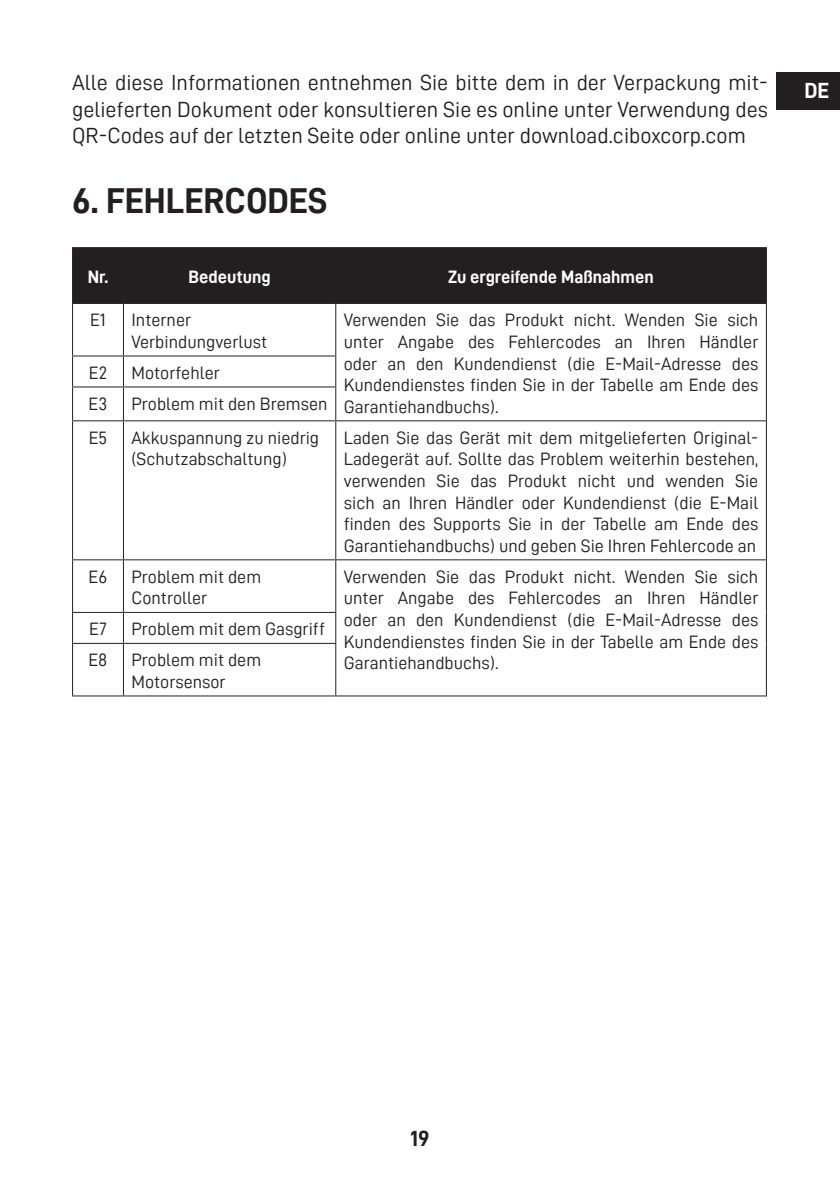
<style>
.page{position:relative;width:840px;height:1191px;background:#fff}
.page>*{position:absolute;margin:0;border:0;box-sizing:border-box;transform-origin:0 0}
.t1{font:36px "D DIN Bold";color:#231f20}
.t2{font:22px/26.4px "D DIN";color:#231f20;text-align:justify}
.t3{font:22px "D DIN Bold";color:#231f20}
.t4{font:22px "D DIN Bold";color:#fff}
.t5{font:18px/21.6px "D DIN";color:#231f20}
.t6{font:18px "D DIN Bold";color:#fff}
</style>
<div class="page">
<div style="left:775px;top:72px;width:64px;height:37px;background:#231f20"></div>
<div style="left:73px;top:248px;width:692px;height:55px;background:#231f20"></div>
<hr style="left:335px;top:695px;width:431px;height:1px;background:#231f20">
<hr style="left:72px;top:247px;width:51px;height:1px;background:#231f20">
<hr style="left:72px;top:248px;width:1px;height:55px;background:#231f20">
<hr style="left:123px;top:247px;width:212px;height:1px;background:#231f20">
<hr style="left:123px;top:248px;width:1px;height:55px;background:#231f20">
<hr style="left:335px;top:247px;width:431px;height:1px;background:#231f20">
<hr style="left:335px;top:248px;width:1px;height:55px;background:#231f20">
<hr style="left:765px;top:248px;width:1px;height:55px;background:#231f20">
<hr style="left:72px;top:303px;width:51px;height:1px;background:#231f20">
<hr style="left:72px;top:304px;width:1px;height:51px;background:#231f20">
<hr style="left:123px;top:303px;width:212px;height:1px;background:#231f20">
<hr style="left:123px;top:304px;width:1px;height:51px;background:#231f20">
<hr style="left:335px;top:303px;width:431px;height:1px;background:#231f20">
<hr style="left:335px;top:304px;width:1px;height:51px;background:#231f20">
<hr style="left:765px;top:304px;width:1px;height:52px;background:#231f20">
<hr style="left:72px;top:355px;width:51px;height:1px;background:#231f20">
<hr style="left:72px;top:356px;width:1px;height:30px;background:#231f20">
<hr style="left:123px;top:355px;width:213px;height:1px;background:#231f20">
<hr style="left:123px;top:356px;width:1px;height:30px;background:#231f20">
<hr style="left:335px;top:356px;width:1px;height:30px;background:#231f20">
<hr style="left:765px;top:356px;width:1px;height:31px;background:#231f20">
<hr style="left:72px;top:386px;width:51px;height:1px;background:#231f20">
<hr style="left:72px;top:387px;width:1px;height:33px;background:#231f20">
<hr style="left:123px;top:386px;width:213px;height:1px;background:#231f20">
<hr style="left:123px;top:387px;width:1px;height:33px;background:#231f20">
<hr style="left:335px;top:387px;width:1px;height:33px;background:#231f20">
<hr style="left:765px;top:387px;width:1px;height:33px;background:#231f20">
<hr style="left:72px;top:420px;width:51px;height:1px;background:#231f20">
<hr style="left:72px;top:421px;width:1px;height:138px;background:#231f20">
<hr style="left:123px;top:420px;width:212px;height:1px;background:#231f20">
<hr style="left:123px;top:421px;width:1px;height:138px;background:#231f20">
<hr style="left:335px;top:420px;width:431px;height:1px;background:#231f20">
<hr style="left:335px;top:421px;width:1px;height:138px;background:#231f20">
<hr style="left:765px;top:421px;width:1px;height:138px;background:#231f20">
<hr style="left:72px;top:559px;width:51px;height:1px;background:#231f20">
<hr style="left:72px;top:560px;width:1px;height:52px;background:#231f20">
<hr style="left:123px;top:559px;width:212px;height:1px;background:#231f20">
<hr style="left:123px;top:560px;width:1px;height:52px;background:#231f20">
<hr style="left:335px;top:559px;width:431px;height:1px;background:#231f20">
<hr style="left:335px;top:560px;width:1px;height:52px;background:#231f20">
<hr style="left:765px;top:560px;width:1px;height:52px;background:#231f20">
<hr style="left:72px;top:612px;width:51px;height:1px;background:#231f20">
<hr style="left:72px;top:613px;width:1px;height:30px;background:#231f20">
<hr style="left:123px;top:612px;width:213px;height:1px;background:#231f20">
<hr style="left:123px;top:613px;width:1px;height:30px;background:#231f20">
<hr style="left:335px;top:613px;width:1px;height:30px;background:#231f20">
<hr style="left:765px;top:612px;width:1px;height:31px;background:#231f20">
<hr style="left:72px;top:643px;width:51px;height:1px;background:#231f20">
<hr style="left:72px;top:644px;width:1px;height:51px;background:#231f20">
<hr style="left:123px;top:643px;width:213px;height:1px;background:#231f20">
<hr style="left:123px;top:644px;width:1px;height:51px;background:#231f20">
<hr style="left:335px;top:644px;width:1px;height:51px;background:#231f20">
<hr style="left:765px;top:643px;width:1px;height:52px;background:#231f20">
<hr style="left:72px;top:695px;width:51px;height:1px;background:#231f20">
<hr style="left:123px;top:695px;width:212px;height:1px;background:#231f20">
<p class="t2" style="left:72px;top:69px;width:697px">Alle diese Informationen entnehmen Sie bitte dem in der Verpackung mit&shy;gelieferten Dokument oder konsultieren Sie es online unter Verwendung des QR-Codes auf der letzten Seite oder online unter download.ciboxcorp.com</p>
<p class="t1" style="left:72px;top:180px;width:257px">6. FEHLERCODES</p>
<p class="t6" style="left:88px;top:267px;width:22px">Nr.</p>
<p class="t6" style="left:188px;top:267px;width:84px">Bedeutung</p>
<p class="t6" style="left:448px;top:267px;width:207px">Zu ergreifende Maßnahmen</p>
<p class="t5" style="left:90px;top:309px;width:17px">E1</p>
<p class="t5" style="left:131px;top:309px;width:137px">Interner<br>Verbindungverlust</p>
<p class="t5" style="left:343px;top:309px;width:416px;text-align:justify">Verwenden Sie das Produkt nicht. Wenden Sie sich unter Angabe des Fehlercodes an Ihren Händler oder an den Kundendienst (die E-Mail-Adresse des Kundendienstes finden Sie in der Tabelle am Ende des Garantiehandbuchs).</p>
<p class="t5" style="left:89px;top:362px;width:20px">E2</p>
<p class="t5" style="left:131px;top:362px;width:90px">Motorfehler</p>
<p class="t5" style="left:89px;top:392px;width:20px">E3</p>
<p class="t5" style="left:131px;top:392px;width:197px">Problem mit den Bremsen</p>
<p class="t5" style="left:89px;top:426px;width:20px">E5</p>
<p class="t5" style="left:131px;top:426px;width:189px">Akkuspannung zu niedrig (Schutzabschaltung)</p>
<p class="t5" style="left:343px;top:426px;width:416px;text-align:justify">Laden Sie das Gerät mit dem mitgelieferten Original-Ladegerät auf. Sollte das Problem weiterhin bestehen, verwenden Sie das Produkt nicht und wenden Sie sich an Ihren Händler oder Kundendienst (die E-Mail finden des Supports Sie in der Tabelle am Ende des Garantiehandbuchs) und geben Sie Ihren Fehlercode an</p>
<p class="t5" style="left:89px;top:565px;width:20px">E6</p>
<p class="t5" style="left:131px;top:565px;width:131px">Problem mit dem<br>Controller</p>
<p class="t5" style="left:343px;top:565px;width:416px;text-align:justify">Verwenden Sie das Produkt nicht. Wenden Sie sich unter Angabe des Fehlercodes an Ihren Händler oder an den Kundendienst (die E-Mail-Adresse des Kundendienstes finden Sie in der Tabelle am Ende des Garantiehandbuchs).</p>
<p class="t5" style="left:89px;top:618px;width:19px">E7</p>
<p class="t5" style="left:131px;top:618px;width:195px">Problem mit dem Gasgriff</p>
<p class="t5" style="left:88px;top:649px;width:21px">E8</p>
<p class="t5" style="left:131px;top:649px;width:131px">Problem mit dem<br>Motorsensor</p>
<p class="t4" style="left:804px;top:79px;width:26px">DE</p>
<p class="t3" style="left:410px;top:1126px;width:21px">19</p>
</div>
